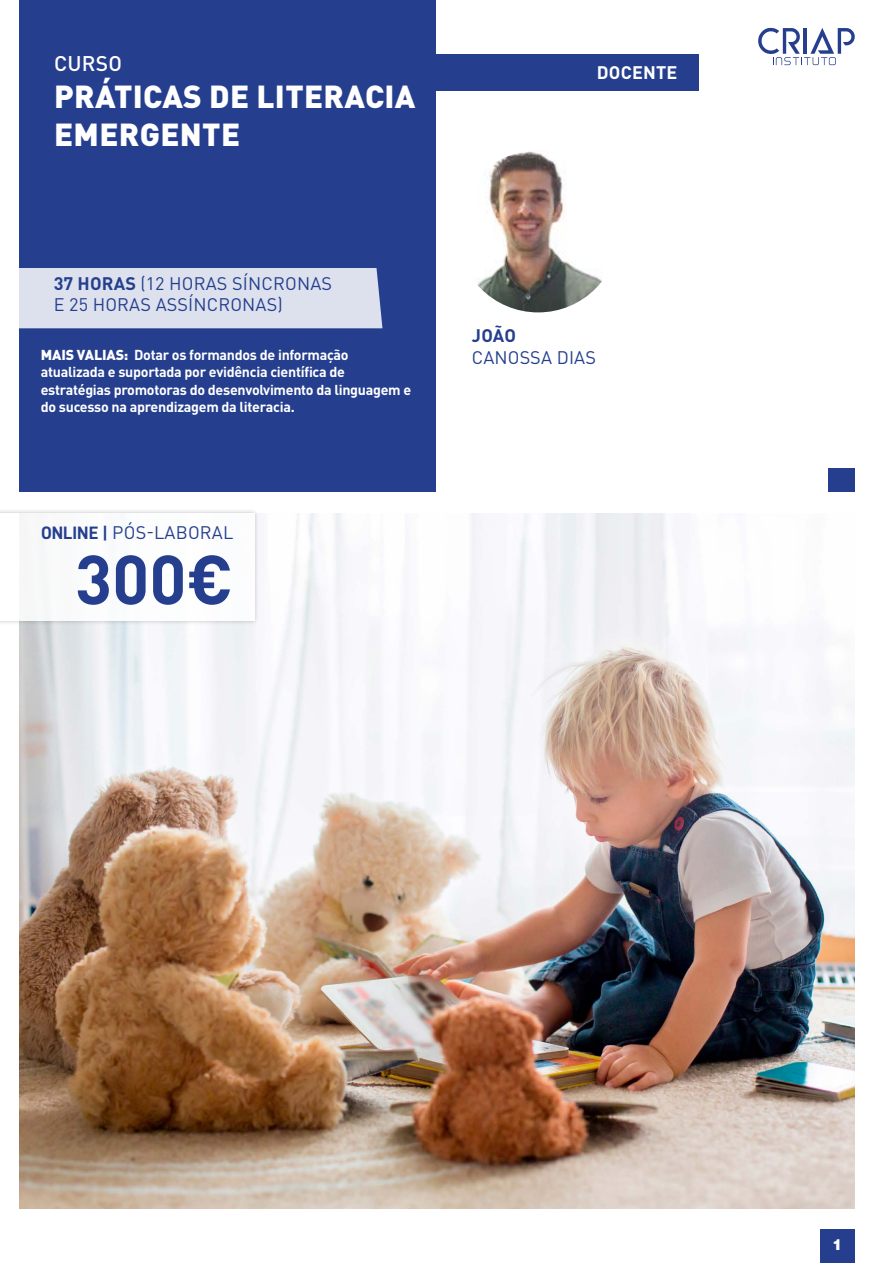
<style>
.page{position:relative;width:893px;height:1263px;background:#fff}
.page>*{position:absolute;margin:0;border:0;box-sizing:border-box;transform-origin:0 0}
.t1{font:700 68.55px "DIN Pro";color:#253f8e}
.t2{font:900 31.5px/37.8px "DIN Pro";letter-spacing:.01em;color:#fff}
.t3{font:500 21px "DIN Pro";letter-spacing:.01em;color:#fff}
.t4{font:18px "DIN Pro";letter-spacing:.01em;color:#253f8e}
.t5{font:700 18px "DIN Pro";letter-spacing:.01em;color:#fff}
.t6{font:700 18px "DIN Pro";color:#253f8e}
.t7{font:900 15px "Helvetica LT Std";color:#fff}
.t8{font:700 14.25px/17.1px "DIN Pro";letter-spacing:-.02em;color:#fff}
.s1{font-weight:700}
.s2{font-weight:900}
.s3{font-family:"D DIN Bold"}
</style>
<div class="page">
<div style="left:820px;top:1229px;width:35px;height:34px;background:#253f8e"></div>
<div style="left:424px;top:54px;width:275px;height:37px;background:#253f8e"></div>
<div style="left:19px;top:0;width:417px;height:492px;background:#253f8e"></div>
<img style="left:19px;top:513px;width:836px;height:696px">
<div style="left:19px;top:268px;width:363px;height:60px;background:#dde1ed"></div>
<div style="left:0;top:509px;width:259px;height:116px;background:#231f20;opacity:.28"></div>
<div style="left:0;top:513px;width:254px;height:108px;background:#fff"></div>
<img style="left:457px;top:150px;width:162px;height:162px;border-radius:81px">
<div style="left:829px;top:468px;width:26px;height:24px;background:#253f8e"></div>
<svg style="left:758px;top:28px;width:97px;height:37px"></svg>
<p class="t3" style="left:54px;top:49px;width:69px">CURSO</p>
<p class="t2" style="left:54px;top:77px;width:363px">PRÁTICAS DE LITERACIA<br>EMERGENTE</p>
<p class="t4" style="left:54px;top:271px;width:280px"><span class="s1">37 HORAS</span> (12 HORAS SÍNCRONAS</p>
<p class="t4" style="left:54px;top:293px;width:230px">E 25 HORAS ASSÍNCRONAS)</p>
<p class="t8" style="left:41px;top:346px;width:372px"><span class="s2">MAIS VALIAS:</span> Dotar os formandos de informação atualizada e suportada por evidência científica de estratégias promotoras do desenvolvimento da linguagem e do sucesso na aprendizagem da literacia.</p>
<p class="t4" style="left:41px;top:521px;width:194px"><span class="s3">ONLINE |</span> PÓS-LABORAL</p>
<p class="t1" style="left:75px;top:533px;width:160px">300€</p>
<p class="t5" style="left:597px;top:60px;width:82px">DOCENTE</p>
<p class="t6" style="left:472px;top:323px;width:46px">JOÃO</p>
<p class="t4" style="left:472px;top:345px;width:126px">CANOSSA DIAS</p>
<p class="t7" style="left:832px;top:1235px;width:12px">1</p>
</div>
